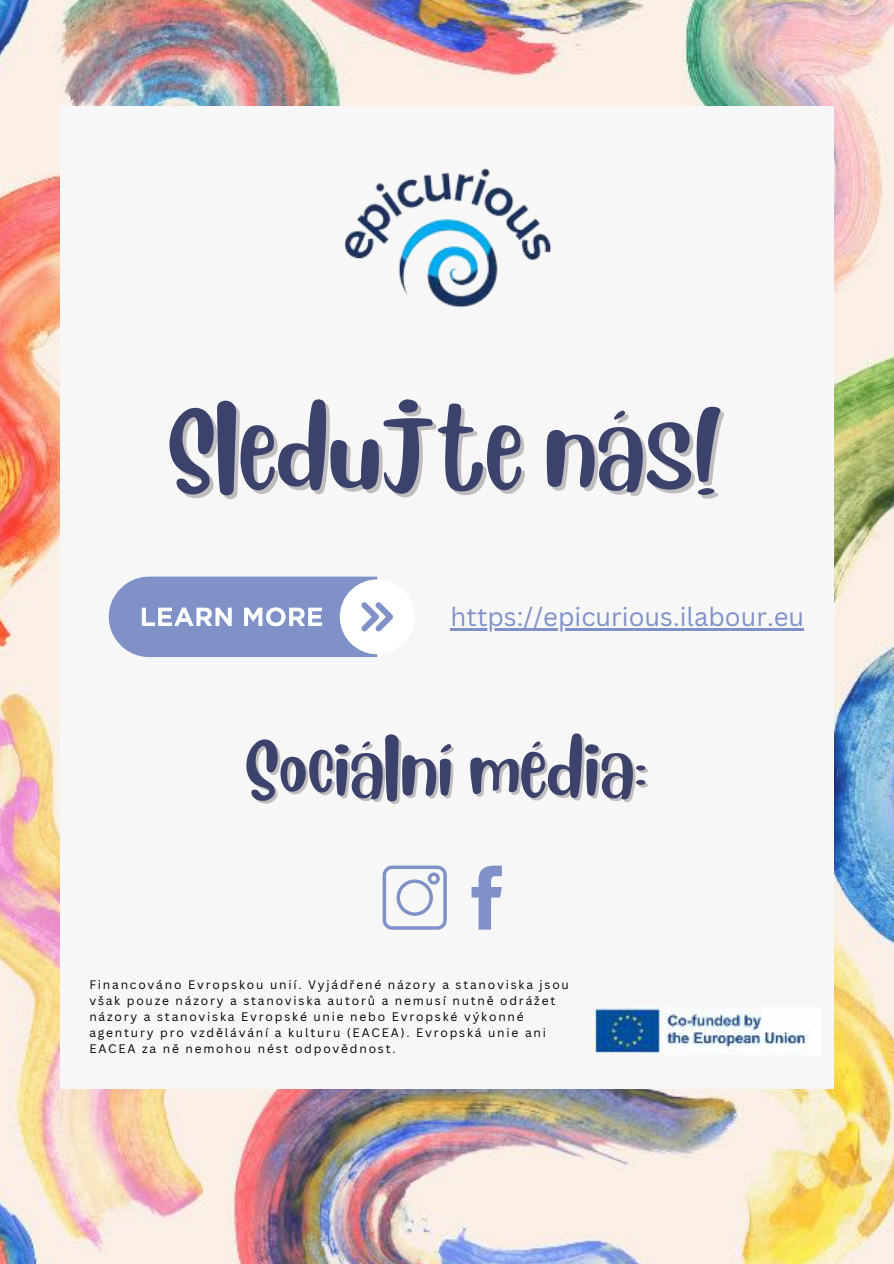
<style>
.page{position:relative;width:894px;height:1264px;background:#fff}
.page>*{position:absolute;margin:0;border:0;box-sizing:border-box;transform-origin:0 0}
.t1{font:84.6px "Blueberry";color:#3d426d}
.t2{font:60px "Blueberry";color:#3d426d}
.t3{font:25.65px "Canva Sans";color:#8091c7}
.t4{font:12px/16px "Canva Sans";letter-spacing:.15em;color:#000}
</style>
<div class="page">
<img style="left:0;top:0;width:893px;height:1263px">
<div style="left:60px;top:107px;width:773px;height:982px;background:#f7f7f7"></div>
<img style="left:344px;top:168px;width:208px;height:140px">
<img style="left:593px;top:1007px;width:215px;height:47px">
<svg style="left:471px;top:865px;width:30px;height:64px"></svg>
<svg style="left:382px;top:865px;width:64px;height:64px"></svg>
<div style="left:340px;top:579px;width:74px;height:75px;background:#fff;border-radius:50%"></div>
<svg style="left:109px;top:576px;width:284px;height:81px"></svg>
<hr style="left:450px;top:628px;width:354px;height:3px;background:#8091c7">
<h3 class="t1" style="left:169px;top:386px;width:556px">Sledujte nás!</h3>
<h2 class="t3" style="left:450px;top:599px;width:355px">https://epicurious.ilabour.eu</h2>
<p class="t2" style="left:246px;top:724px;width:402px">Sociální média:</p>
<p class="t4" style="left:89px;top:976px;width:481px">Financováno Evropskou unií. Vyjádřené názory a stanoviska jsou však pouze názory a stanoviska autorů a nemusí nutně odrážet názory a stanoviska Evropské unie nebo Evropské výkonné agentury pro vzdělávání a kulturu (EACEA). Evropská unie ani EACEA za ně nemohou nést odpovědnost.</p>
</div>
